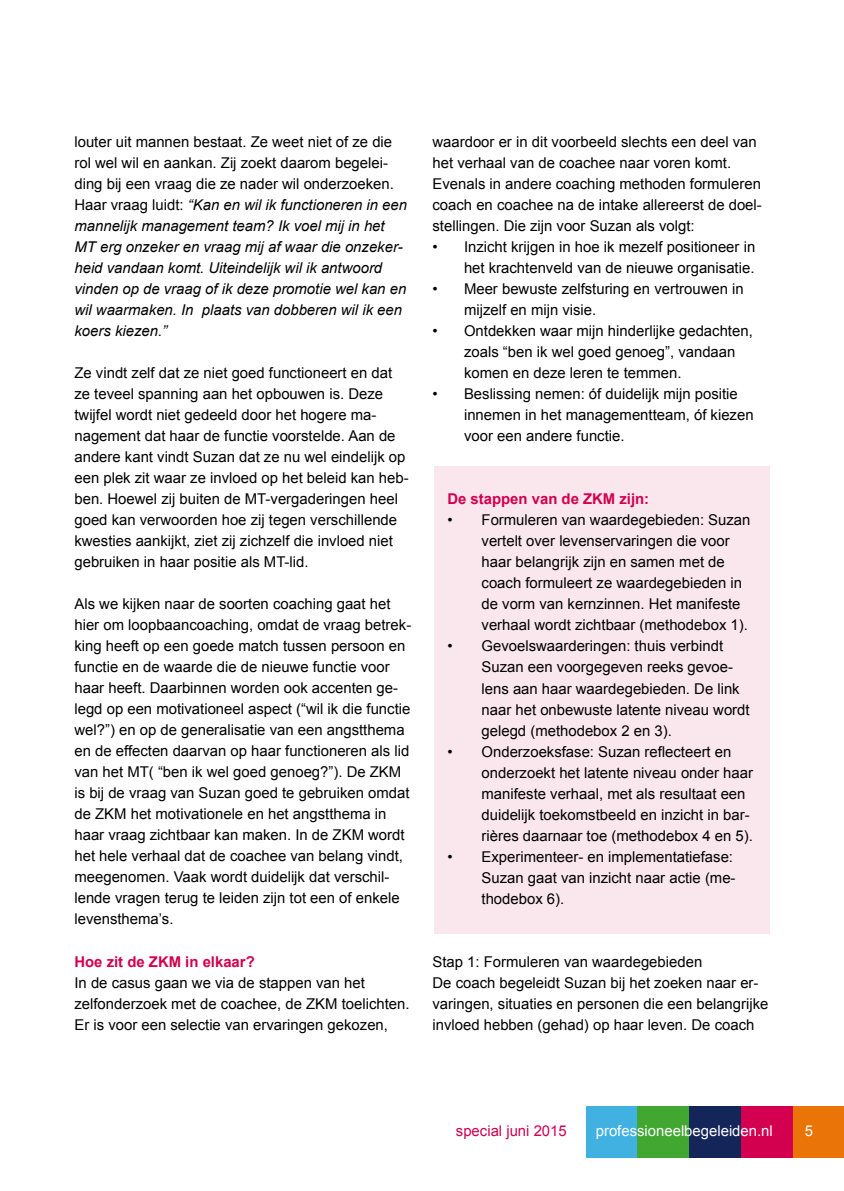
<style>
.page{position:relative;width:844px;height:1191px;background:#fff}
.page>*{position:absolute;margin:0;border:0;box-sizing:border-box;transform-origin:0 0}
.t1{font:14.88px/21px "Arial";color:#000}
.t2{font:italic 14.88px/21px "Arial";color:#000}
.t3{font:700 14.88px "Arial";color:#d2004f}
.t4{font:14.88px "Arial";color:#fff}
.t5{font:14.88px "Arial";color:#d3004f}
.s1{font-style:normal}
</style>
<div class="page">
<div style="left:585px;top:1105px;width:52px;height:52px;background:#41b1e1"></div>
<div style="left:792px;top:1105px;width:51px;height:52px;background:#eb7408"></div>
<div style="left:740px;top:1105px;width:52px;height:52px;background:#d3004f"></div>
<div style="left:688px;top:1105px;width:52px;height:52px;background:#14255a"></div>
<div style="left:637px;top:1105px;width:52px;height:52px;background:#41a731"></div>
<div style="left:434px;top:466px;width:335px;height:468px;background:#fae6ed"></div>
<p class="t2" style="left:74px;top:131px;width:334px"><span class="s1">louter uit mannen bestaat. Ze weet niet of ze die rol wel wil en aankan. Zij zoekt daarom begelei&shy;ding bij een vraag die ze nader wil onderzoeken.<br>Haar vraag luidt:</span> “Kan en wil ik functioneren in een mannelijk management team? Ik voel mij in het MT erg onzeker en vraag mij af waar die onzeker&shy;heid vandaan komt. Uiteindelijk wil ik antwoord vinden op de vraag of ik deze promotie wel kan en wil waarmaken. In plaats van dobberen wil ik een koers kiezen.”</p>
<p class="t1" style="left:74px;top:362px;width:336px">Ze vindt zelf dat ze niet goed functioneert en dat ze teveel spanning aan het opbouwen is. Deze twijfel wordt niet gedeeld door het hogere ma&shy;nagement dat haar de functie voorstelde. Aan de andere kant vindt Suzan dat ze nu wel eindelijk op een plek zit waar ze invloed op het beleid kan heb&shy;ben. Hoewel zij buiten de MT-vergaderingen heel goed kan verwoorden hoe zij tegen verschillende kwesties aankijkt, ziet zij zichzelf die invloed niet gebruiken in haar positie als MT-lid.</p>
<p class="t1" style="left:74px;top:594px;width:338px">Als we kijken naar de soorten coaching gaat het hier om loopbaancoaching, omdat de vraag betrek&shy;king heeft op een goede match tussen persoon en functie en de waarde die de nieuwe functie voor haar heeft. Daarbinnen worden ook accenten ge&shy;legd op een motivationeel aspect (“wil ik die functie wel?”) en op de generalisatie van een angstthema en de effecten daarvan op haar functioneren als lid van het MT( “ben ik wel goed genoeg?”). De ZKM is bij de vraag van Suzan goed te gebruiken omdat de ZKM het motivationele en het angstthema in haar vraag zichtbaar kan maken. In de ZKM wordt het hele verhaal dat de coachee van belang vindt, meegenomen. Vaak wordt duidelijk dat verschil&shy;lende vragen terug te leiden zijn tot een of enkele levensthema’s.</p>
<p class="t3" style="left:74px;top:951px;width:182px">Hoe zit de ZKM in elkaar?</p>
<p class="t1" style="left:74px;top:972px;width:336px">In de casus gaan we via de stappen van het zelfonderzoek met de coachee, de ZKM toelichten.<br>Er is voor een selectie van ervaringen gekozen,</p>
<p class="t1" style="left:432px;top:132px;width:331px">waardoor er in dit voorbeeld slechts een deel van het verhaal van de coachee naar voren komt.<br>Evenals in andere coaching methoden formuleren coach en coachee na de intake allereerst de doel&shy;stellingen. Die zijn voor Suzan als volgt:</p>
<p class="t1" style="left:432px;top:237px;width:324px;text-align:right">• Inzicht krijgen in hoe ik mezelf positioneer in het krachtenveld van de nieuwe organisatie.</p>
<p class="t1" style="left:464px;top:279px;width:281px;text-indent:-32px">• Meer bewuste zelfsturing en vertrouwen in mijzelf en mijn visie.</p>
<p class="t1" style="left:464px;top:321px;width:290px;text-indent:-32px">• Ontdekken waar mijn hinderlijke gedachten, zoals “ben ik wel goed genoeg”, vandaan komen en deze leren te temmen.</p>
<p class="t1" style="left:464px;top:384px;width:291px;text-indent:-32px">• Beslissing nemen: óf duidelijk mijn positie innemen in het managementteam, óf kiezen voor een andere functie.</p>
<p class="t3" style="left:447px;top:489px;width:203px">De stappen van de ZKM zijn:</p>
<p class="t1" style="left:481px;top:510px;width:270px;text-indent:-34px">• Formuleren van waardegebieden: Suzan vertelt over levenservaringen die voor haar belangrijk zijn en samen met de coach formuleert ze waardegebieden in de vorm van kernzinnen. Het manifeste verhaal wordt zichtbaar (methodebox 1).</p>
<p class="t1" style="left:481px;top:636px;width:269px;text-indent:-34px">• Gevoelswaarderingen: thuis verbindt Suzan een voorgegeven reeks gevoe&shy;lens aan haar waardegebieden. De link naar het onbewuste latente niveau wordt gelegd (methodebox 2 en 3).</p>
<p class="t1" style="left:481px;top:741px;width:273px;text-indent:-34px">• Onderzoeksfase: Suzan reflecteert en onderzoekt het latente niveau onder haar manifeste verhaal, met als resultaat een duidelijk toekomstbeeld en inzicht in bar&shy;rières daarnaar toe (methodebox 4 en 5).</p>
<p class="t1" style="left:481px;top:846px;width:255px;text-indent:-34px">• Experimenteer- en implementatiefase:<br>Suzan gaat van inzicht naar actie (me&shy;thodebox 6).</p>
<p class="t1" style="left:432px;top:951px;width:337px">Stap 1: Formuleren van waardegebieden<br>De coach begeleidt Suzan bij het zoeken naar er&shy;varingen, situaties en personen die een belangrijke invloed hebben (gehad) op haar leven. De coach</p>
<p class="t5" style="left:456px;top:1121px;width:112px">special juni 2015</p>
<p class="t4" style="left:595px;top:1121px;width:178px">professioneelbegeleiden.nl</p>
<p class="t4" style="left:804px;top:1120px;width:10px">5</p>
</div>
